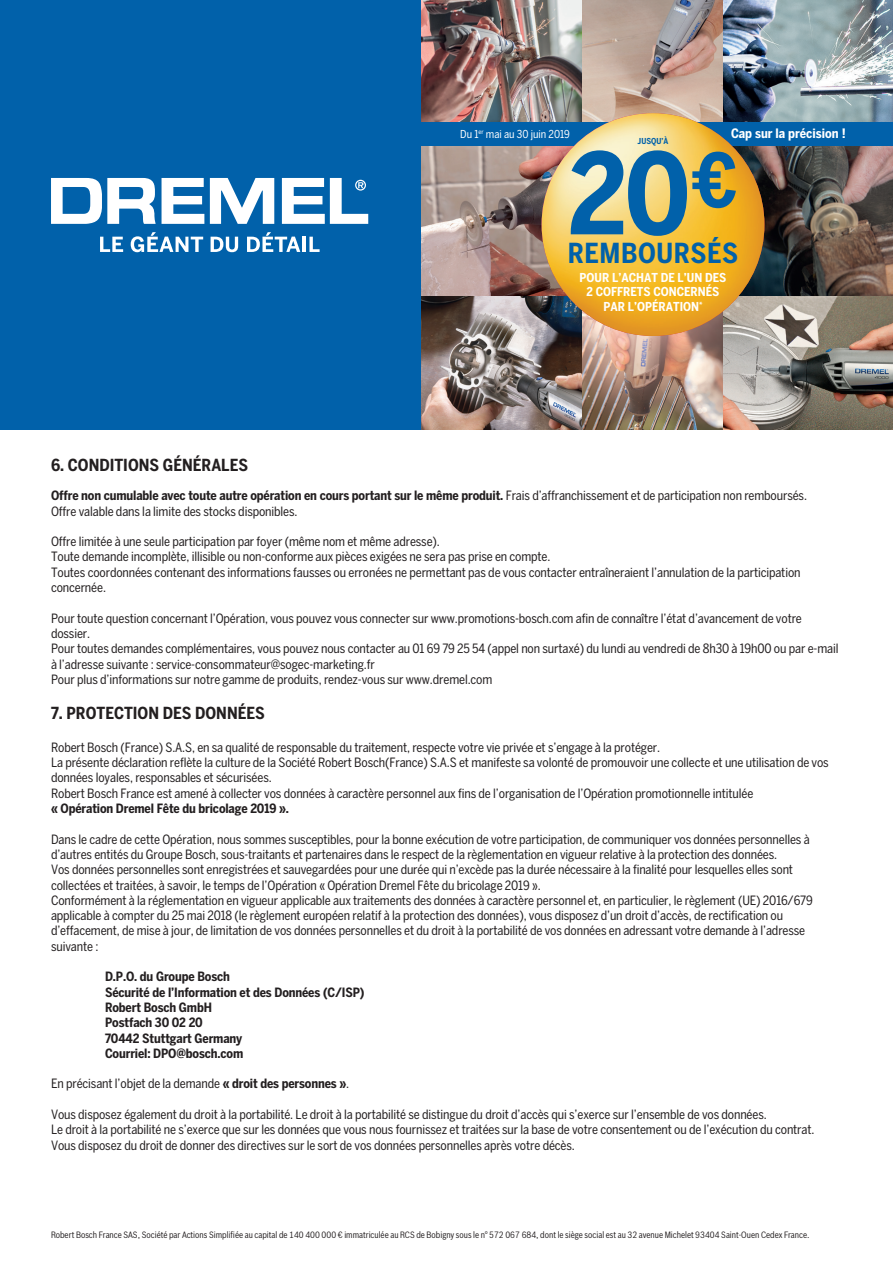
<style>
.page{position:relative;width:893px;height:1263px;background:#fff}
.page>*{position:absolute;margin:0;border:0;box-sizing:border-box;transform-origin:0 0}
.t1{font:700 condensed 111.3px "Benton Sans";color:#0161aa}
.t2{font:700 condensed 27.3px "Benton Sans";letter-spacing:.02em;color:#0161aa}
.t3{font:700 condensed 16.5px "Benton Sans";color:#231f20}
.t4{font:700 condensed 12.9px "Benton Sans";color:#fff}
.t5{font:condensed 12.75px/15.3px "Benton Sans";letter-spacing:-.01em;color:#231f20}
.t6{font:700 condensed 12.75px/15.3px "Benton Sans";letter-spacing:-.01em;color:#231f20}
.t7{font:700 condensed 12.3px/14.7px "Benton Sans";color:#fff;text-align:center}
.t8{font:condensed 10.95px "Benton Sans";color:#fff}
.t9{font:9px "Bosch Sans Cond";color:#231f20}
.t10{font:700 condensed 8.1px "Benton Sans";color:#0161aa}
.s1{font-weight:700}
</style>
<div class="page">
<div style="left:0;top:0;width:893px;height:430px;background:#0161aa"></div>
<svg style="left:100px;top:237px;width:23px;height:15px"></svg>
<svg style="left:131px;top:232px;width:72px;height:20px"></svg>
<svg style="left:211px;top:237px;width:27px;height:15px"></svg>
<svg style="left:247px;top:232px;width:53px;height:20px"></svg>
<hr style="left:303px;top:237px;width:3px;height:15px;background:#fff">
<svg style="left:309px;top:237px;width:11px;height:15px"></svg>
<svg style="left:51px;top:178px;width:105px;height:46px"></svg>
<svg style="left:162px;top:178px;width:42px;height:46px"></svg>
<svg style="left:210px;top:178px;width:64px;height:46px"></svg>
<svg style="left:282px;top:178px;width:86px;height:46px"></svg>
<img style="left:422px;top:0;width:160px;height:430px">
<img style="left:582px;top:0;width:311px;height:122px">
<img style="left:731px;top:145px;width:162px;height:152px">
<img style="left:582px;top:297px;width:311px;height:133px">
<div style="left:385px;top:122px;width:508px;height:23px;background:#0161aa"></div>
<img style="left:542px;top:113px;width:222px;height:223px;border-radius:111px">
<p class="t8" style="left:460px;top:127px;width:111px">Du 1<sup>er</sup> mai au 30 juin 2019</p>
<p class="t4" style="left:731px;top:125px;width:116px">Cap sur la précision !</p>
<h1 class="t1" style="left:568px;top:128px;width:171px">20<sup>€</sup></h1>
<h2 class="t2" style="left:568px;top:237px;width:172px">REMBOURSÉS</h2>
<p class="t7" style="left:580px;top:270px;width:148px">POUR L’ACHAT DE L’UN DES<br>2 COFFRETS CONCERNÉS<br>PAR L’OPÉRATION<sup>*</sup></p>
<p class="t10" style="left:638px;top:136px;width:32px">JUSQU’À</p>
<p class="t3" style="left:51px;top:456px;width:199px">6. CONDITIONS GÉNÉRALES</p>
<p class="t5" style="left:51px;top:488px;width:757px"><span class="s1">Offre non cumulable avec toute autre opération en cours portant sur le même produit.</span> Frais d’affranchissement et de participation non remboursés.<br>Offre valable dans la limite des stocks disponibles.</p>
<p class="t5" style="left:51px;top:534px;width:751px">Offre limitée à une seule participation par foyer (même nom et même adresse).<br>Toute demande incomplète, illisible ou non-conforme aux pièces exigées ne sera pas prise en compte.<br>Toutes coordonnées contenant des informations fausses ou erronées ne permettant pas de vous contacter entraîneraient l’annulation de la participation concernée.</p>
<p class="t5" style="left:51px;top:610px;width:789px">Pour toute question concernant l’Opération, vous pouvez vous connecter sur www.promotions-bosch.com afin de connaître l’état d’avancement de votre dossier.<br>Pour toutes demandes complémentaires, vous pouvez nous contacter au 01 69 79 25 54 (appel non surtaxé) du lundi au vendredi de 8h30 à 19h00 ou par e-mail à l’adresse suivante : service-consommateur@sogec-marketing.fr<br>Pour plus d’informations sur notre gamme de produits, rendez-vous sur www.dremel.com</p>
<p class="t3" style="left:51px;top:703px;width:215px">7. PROTECTION DES DONNÉES</p>
<p class="t5" style="left:51px;top:739px;width:779px">Robert Bosch (France) S.A.S, en sa qualité de responsable du traitement, respecte votre vie privée et s’engage à la protéger.<br>La présente déclaration reflète la culture de la Société Robert Bosch(France) S.A.S et manifeste sa volonté de promouvoir une collecte et une utilisation de vos données loyales, responsables et sécurisées.<br>Robert Bosch France est amené à collecter vos données à caractère personnel aux fins de l’organisation de l’Opération promotionnelle intitulée</p>
<p class="t6" style="left:51px;top:801px;width:239px">« Opération Dremel Fête du bricolage 2019 ».</p>
<p class="t5" style="left:51px;top:831px;width:763px">Dans le cadre de cette Opération, nous sommes susceptibles, pour la bonne exécution de votre participation, de communiquer vos données personnelles à d’autres entités du Groupe Bosch, sous-traitants et partenaires dans le respect de la règlementation en vigueur relative à la protection des données.<br>Vos données personnelles sont enregistrées et sauvegardées pour une durée qui n’excède pas la durée nécessaire à la finalité pour lesquelles elles sont collectées et traitées, à savoir, le temps de l’Opération « Opération Dremel Fête du bricolage 2019 ».<br>Conformément à la réglementation en vigueur applicable aux traitements des données à caractère personnel et, en particulier, le règlement (UE) 2016/679 applicable à compter du 25 mai 2018 (le règlement européen relatif à la protection des données), vous disposez d’un droit d’accès, de rectification ou d’effacement, de mise à jour, de limitation de vos données personnelles et du droit à la portabilité de vos données en adressant votre demande à l’adresse suivante :</p>
<p class="t6" style="left:105px;top:969px;width:261px">D.P.O. du Groupe Bosch<br>Sécurité de l’Information et des Données (C/ISP)<br>Robert Bosch GmbH<br>Postfach 30 02 20<br>70442 Stuttgart Germany<br>Courriel: DPO@bosch.com</p>
<p class="t5" style="left:51px;top:1076px;width:300px">En précisant l’objet de la demande <span class="s1">« droit des personnes »</span>.</p>
<p class="t5" style="left:51px;top:1107px;width:765px">Vous disposez également du droit à la portabilité. Le droit à la portabilité se distingue du droit d’accès qui s’exerce sur l’ensemble de vos données.<br>Le droit à la portabilité ne s’exerce que sur les données que vous nous fournissez et traitées sur la base de votre consentement ou de l’exécution du contrat.<br>Vous disposez du droit de donner des directives sur le sort de vos données personnelles après votre décès.</p>
<p class="t9" style="left:51px;top:1229px;width:760px">Robert Bosch France SAS, Société par Actions Simplifiée au capital de 140 400 000 € immatriculée au RCS de Bobigny sous le n° 572 067 684, dont le siège social est au 32 avenue Michelet 93404 Saint-Ouen Cedex France.</p>
</div>
